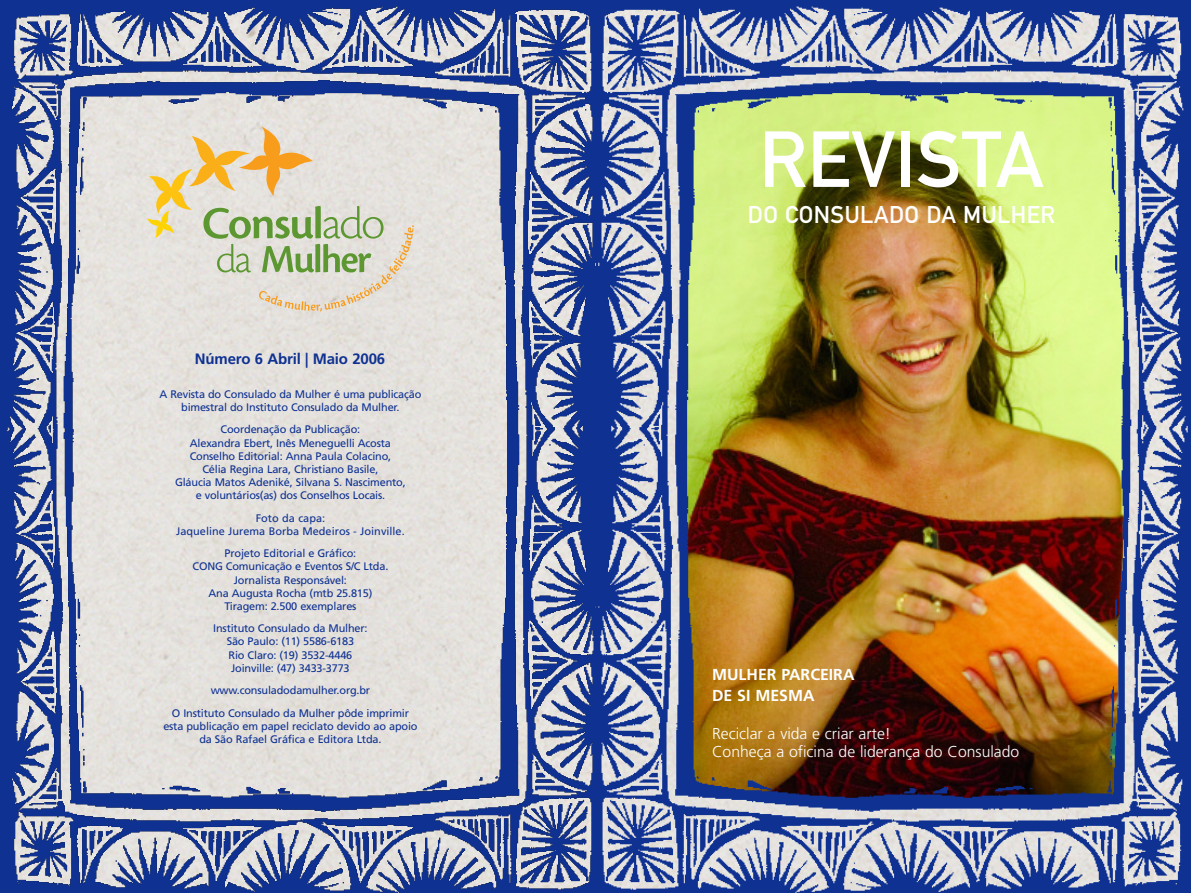
<style>
.page{position:relative;width:1191px;height:893px;background:#fff}
.page>*{position:absolute;margin:0;border:0;box-sizing:border-box;transform-origin:0 0}
.t1{font:78px "DIN Mittelschrift";letter-spacing:.01em;color:#fff}
.t2{font:23.85px "DIN Mittelschrift";letter-spacing:.02em;color:#fff}
.t3{font:700 15.9px/21px "Frutiger";color:#fff}
.t4{font:300 15.75px/18px "Frutiger";color:#fff}
.t5{font:700 15px "Frutiger";letter-spacing:-.01em;color:#0e3192}
.t6{font:10.95px/13.2px "Frutiger";letter-spacing:-.015em;color:#0e3192;text-align:center}
</style>
<div class="page">
<img style="left:596px;top:0;width:595px;height:893px">
<img style="left:681px;top:85px;width:444px;height:715px">
<img style="left:1px;top:0;width:595px;height:893px">
<svg style="left:147px;top:127px;width:267px;height:185px;background:#dcd7c1"></svg>
<h3 class="t5" style="left:195px;top:353px;width:192px">Número 6 Abril | Maio 2006</h3>
<p class="t6" style="left:159px;top:388px;width:263px">A Revista do Consulado da Mulher é uma publicação bimestral do Instituto Consulado da Mulher.</p>
<p class="t6" style="left:175px;top:424px;width:232px">Coordenação da Publicação:<br>Alexandra Ebert, Inês Meneguelli Acosta Conselho Editorial: Anna Paula Colacino,<br>Célia Regina Lara, Christiano Basile,<br>Gláucia Matos Adeniké, Silvana S. Nascimento, e voluntários(as) dos Conselhos Locais.</p>
<p class="t6" style="left:176px;top:512px;width:230px">Foto da capa:<br>Jaqueline Jurema Borba Medeiros - Joinville.</p>
<p class="t6" style="left:192px;top:548px;width:197px">Projeto Editorial e Gráfico:<br>CONG Comunicação e Eventos S/C Ltda.<br>Jornalista Responsável:<br>Ana Augusta Rocha (mtb 25.815)<br>Tiragem: 2.500 exemplares</p>
<p class="t6" style="left:213px;top:623px;width:156px">Instituto Consulado da Mulher:<br>São Paulo: (11) 5586-6183<br>Rio Claro: (19) 3532-4446<br>Joinville: (47) 3433-3773</p>
<p class="t6" style="left:172px;top:680px;width:239px;line-height:22.5px">www.consuladodamulher.org.br<br>O Instituto Consulado da Mulher pôde imprimir</p>
<p class="t6" style="left:163px;top:720px;width:256px">esta publicação em papel reciclato devido ao apoio da São Rafael Gráfica e Editora Ltda.</p>
<h1 class="t1" style="left:759px;top:131px;width:286px">REVISTA</h1>
<h2 class="t2" style="left:748px;top:206px;width:309px">DO CONSULADO DA MULHER</h2>
<h3 class="t3" style="left:712px;top:665px;width:144px">MULHER PARCEIRA<br>DE SI MESMA</h3>
<h3 class="t4" style="left:712px;top:725px;width:309px">Reciclar a vida e criar arte!<br>Conheça a oficina de liderança do Consulado</h3>
</div>
